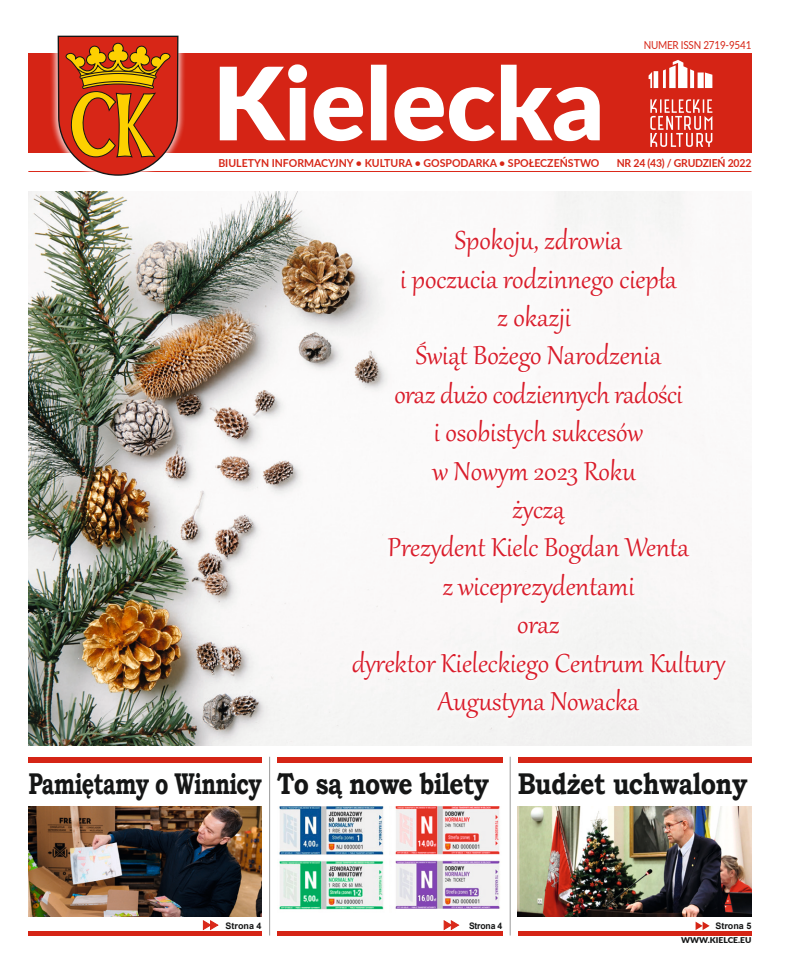
<style>
.page{position:relative;width:794px;height:978px;background:#fff}
.page>*{position:absolute;margin:0;border:0;box-sizing:border-box;transform-origin:0 0}
.Tekst_podstawowy{font:32px/38.4px "Gabriola";color:#d91d2b;text-align:center}
.Tytul_str_1_zapowied{font:700 30px "Bookman Old Style";letter-spacing:-.03em;color:#151616;scale:.72 1}
.Tytul_str_1_zapowied-2{font:700 30px "Bookman Old Style";letter-spacing:-.03em;color:#151616;scale:.83 1}
.Tytul_str_1_zapowied-3{font:700 30px "Bookman Old Style";letter-spacing:-.03em;color:#151616;scale:.82 1}
.Tekst_podstawowy-2{font:700 11px "Lato";color:#d72617;scale:.96 1}
.Tekst_podstawowy-3{font:700 11px "Lato";letter-spacing:-.02em;color:#d72617;scale:.95 1}
.Tekst_podstawowy-4{font:11px "Lato";letter-spacing:-.02em;color:#d72617;scale:.9 1}
.Tytul_str_1_zapowied-4{font:700 9px "Arial";color:#151616}
.Podtytul{font:700 9px "Arial";letter-spacing:-.02em;color:#151616;scale:.96 1}
.Tekst_podstawowy-5{font:900 8px "Lato";color:#151616;scale:1.06 1}
</style>
<div class="page">
<hr style="left:28px;top:171px;width:723px;height:1px;background:#db291a">
<div style="left:28px;top:54px;width:723px;height:99px;background:#d52415"></div>
<div style="left:50px;top:28px;width:136px;height:156px;background:#fff;opacity:.75"></div>
<svg style="left:57px;top:35px;width:122px;height:141px"></svg>
<svg style="left:220px;top:64px;width:380px;height:77px"></svg>
<svg style="left:650px;top:99px;width:62px;height:48px"></svg>
<svg style="left:648px;top:60px;width:64px;height:28px"></svg>
<div style="left:28px;top:757px;width:234px;height:5px;background:#d52415"></div>
<div style="left:518px;top:757px;width:233px;height:5px;background:#d52415"></div>
<div style="left:28px;top:931px;width:234px;height:5px;background:#d52415"></div>
<hr style="left:269px;top:757px;width:1px;height:179px;background:#999">
<div style="left:277px;top:757px;width:225px;height:5px;background:#d52415"></div>
<div style="left:277px;top:931px;width:225px;height:5px;background:#d52415"></div>
<div style="left:518px;top:931px;width:233px;height:5px;background:#d52415"></div>
<svg style="left:443px;top:920px;width:17px;height:11px"></svg>
<hr style="left:510px;top:757px;width:1px;height:179px;background:#999">
<svg style="left:202px;top:920px;width:17px;height:11px"></svg>
<img style="left:28px;top:806px;width:234px;height:111px">
<svg style="left:695px;top:922px;width:14px;height:8px"></svg>
<img style="left:279px;top:806px;width:221px;height:104px">
<img style="left:29px;top:191px;width:722px;height:555px">
<div style="left:346px;top:221px;width:386px;height:504px;background:#fff"></div>
<svg style="left:401px;top:212px;width:277px;height:9px"></svg>
<div style="left:351px;top:679px;width:376px;height:58px;background:#f4f4f3"></div>
<img style="left:518px;top:806px;width:233px;height:111px">
<p class="Tekst_podstawowy-4" style="left:643px;top:37px;width:121px">NUMER ISSN 2719-9541</p>
<p class="Tekst_podstawowy-2" style="left:218px;top:155px;width:398px">BIULETYN INFORMACYJNY • KULTURA • GOSPODARKA • SPOŁECZEŃSTWO</p>
<p class="Tekst_podstawowy-3" style="left:617px;top:155px;width:143px">NR 24 (43) / GRUDZIEŃ 2022</p>
<p class="Tekst_podstawowy" style="left:455px;top:219px;width:168px">Spokoju, zdrowia</p>
<p class="Tekst_podstawowy" style="left:400px;top:257px;width:278px">i poczucia rodzinnego ciepła z okazji</p>
<p class="Tekst_podstawowy" style="left:416px;top:334px;width:247px">Świąt Bożego Narodzenia</p>
<p class="Tekst_podstawowy" style="left:394px;top:373px;width:290px">oraz dużo codziennych radości</p>
<p class="Tekst_podstawowy" style="left:432px;top:411px;width:212px;text-align:left">i osobistych sukcesów w Nowym 2023 Roku</p>
<p class="Tekst_podstawowy" style="left:512px;top:488px;width:54px">życzą</p>
<p class="Tekst_podstawowy" style="left:388px;top:526px;width:303px">Prezydent Kielc Bogdan Wenta</p>
<p class="Tekst_podstawowy" style="left:442px;top:565px;width:194px">z wiceprezydentami</p>
<p class="Tekst_podstawowy" style="left:517px;top:603px;width:44px">oraz</p>
<p class="Tekst_podstawowy" style="left:352px;top:641px;width:375px">dyrektor Kieleckiego Centrum Kultury</p>
<p class="Tekst_podstawowy" style="left:438px;top:680px;width:203px">Augustyna Nowacka</p>
<h1 class="Tytul_str_1_zapowied" style="left:28px;top:762px;width:326px">Pamiętamy o Winnicy</h1>
<h1 class="Tytul_str_1_zapowied-3" style="left:277px;top:762px;width:259px">To są nowe bilety</h1>
<h1 class="Tytul_str_1_zapowied-2" style="left:518px;top:762px;width:278px">Budżet uchwalony</h1>
<h1 class="Tytul_str_1_zapowied-4" style="left:226px;top:919px;width:38px">Strona 4</h1>
<h1 class="Tytul_str_1_zapowied-4" style="left:715px;top:919px;width:38px">Strona 5</h1>
<h2 class="Podtytul" style="left:469px;top:919px;width:36px">Strona 4</h2>
<p class="Tekst_podstawowy-5" style="left:681px;top:934px;width:68px">WWW.KIELCE.EU</p>
</div>
